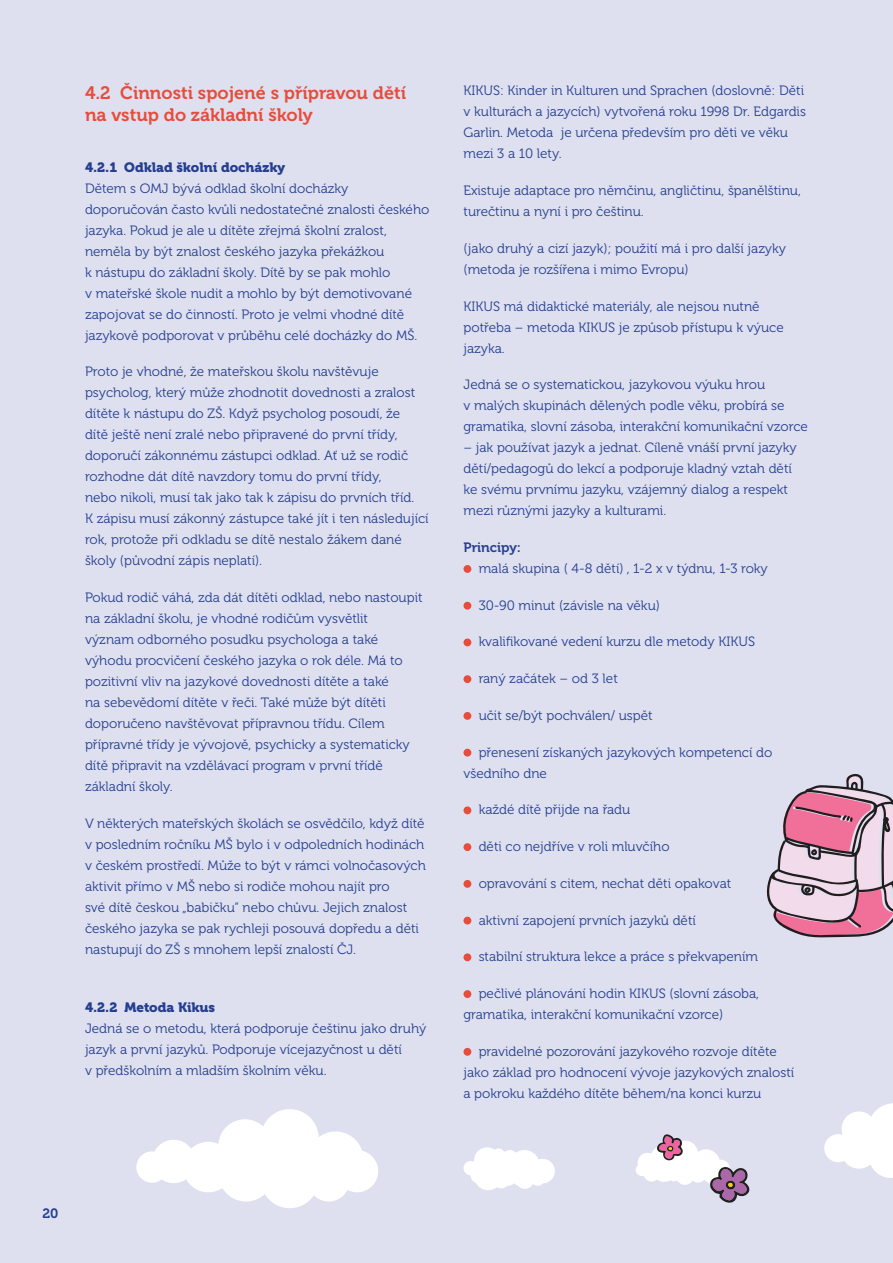
<style>
.page{position:relative;width:893px;height:1263px;background:#dee0f0}
.page>*{position:absolute;margin:0;border:0;box-sizing:border-box;transform-origin:0 0}
.t1{font:18px/22.5px "Museo 700";color:#e84c3b}
.t2{font:13.5px/21px "Museo 300";color:#253f8e}
.t3{font:13.5px "Museo 900";color:#253f8e}
.t4{font:13.5px "Museo 700";color:#253f8e}
</style>
<div class="page">
<div style="left:463px;top:565px;width:8px;height:8px;background:#e84c3b;border-radius:50%"></div>
<div style="left:463px;top:602px;width:8px;height:8px;background:#e84c3b;border-radius:50%"></div>
<div style="left:463px;top:638px;width:8px;height:8px;background:#e84c3b;border-radius:50%"></div>
<div style="left:463px;top:675px;width:8px;height:8px;background:#e84c3b;border-radius:50%"></div>
<div style="left:463px;top:712px;width:8px;height:8px;background:#e84c3b;border-radius:50%"></div>
<div style="left:463px;top:749px;width:8px;height:7px;background:#e84c3b;border-radius:50%"></div>
<div style="left:463px;top:806px;width:8px;height:8px;background:#e84c3b;border-radius:50%"></div>
<div style="left:463px;top:843px;width:8px;height:8px;background:#e84c3b;border-radius:50%"></div>
<div style="left:463px;top:880px;width:8px;height:8px;background:#e84c3b;border-radius:50%"></div>
<div style="left:463px;top:917px;width:8px;height:7px;background:#e84c3b;border-radius:50%"></div>
<div style="left:463px;top:953px;width:8px;height:8px;background:#e84c3b;border-radius:50%"></div>
<div style="left:463px;top:990px;width:8px;height:8px;background:#e84c3b;border-radius:50%"></div>
<div style="left:463px;top:1048px;width:8px;height:8px;background:#e84c3b;border-radius:50%"></div>
<svg style="left:824px;top:1103px;width:69px;height:75px"></svg>
<svg style="left:463px;top:1147px;width:92px;height:43px"></svg>
<svg style="left:766px;top:774px;width:127px;height:163px"></svg>
<svg style="left:136px;top:1109px;width:242px;height:99px"></svg>
<svg style="left:636px;top:1134px;width:114px;height:69px"></svg>
<h1 class="t1" style="left:85px;top:81px;width:323px">4.2 Činnosti spojené s přípravou dětí na vstup do základní školy</h1>
<p class="t3" style="left:85px;top:159px;width:202px">4.2.1 Odklad školní docházky</p>
<p class="t2" style="left:85px;top:178px;width:346px">Dětem s OMJ bývá odklad školní docházky doporučován často kvůli nedostatečné znalosti českého jazyka. Pokud je ale u dítěte zřejmá školní zralost, neměla by být znalost českého jazyka překážkou<br>k nástupu do základní školy. Dítě by se pak mohlo<br>v mateřské škole nudit a mohlo by být demotivované zapojovat se do činností. Proto je velmi vhodné dítě jazykově podporovat v průběhu celé docházky do MŠ.</p>
<p class="t2" style="left:85px;top:361px;width:345px">Proto je vhodné, že mateřskou školu navštěvuje psycholog, který může zhodnotit dovednosti a zralost dítěte k nástupu do ZŠ. Když psycholog posoudí, že<br>dítě ještě není zralé nebo připravené do první třídy, doporučí zákonnému zástupci odklad. Ať už se rodič rozhodne dát dítě navzdory tomu do první třídy,<br>nebo nikoli, musí tak jako tak k zápisu do prvních tříd.<br>K zápisu musí zákonný zástupce také jít i ten následující rok, protože při odkladu se dítě nestalo žákem dané školy (původní zápis neplatí).</p>
<p class="t2" style="left:85px;top:587px;width:339px">Pokud rodič váhá, zda dát dítěti odklad, nebo nastoupit na základní školu, je vhodné rodičům vysvětlit<br>význam odborného posudku psychologa a také výhodu procvičení českého jazyka o rok déle. Má to pozitivní vliv na jazykové dovednosti dítěte a také<br>na sebevědomí dítěte v řeči. Také může být dítěti doporučeno navštěvovat přípravnou třídu. Cílem přípravné třídy je vývojově, psychicky a systematicky dítě připravit na vzdělávací program v první třídě základní školy.</p>
<p class="t2" style="left:85px;top:813px;width:342px">V některých mateřských školách se osvědčilo, když dítě v posledním ročníku MŠ bylo i v odpoledních hodinách v českém prostředí. Může to být v rámci volnočasových aktivit přímo v MŠ nebo si rodiče mohou najít pro<br>své dítě českou „babičku“ nebo chůvu. Jejich znalost českého jazyka se pak rychleji posouvá dopředu a děti nastupují do ZŠ s mnohem lepší znalostí ČJ.</p>
<p class="t3" style="left:85px;top:999px;width:132px">4.2.2 Metoda Kikus</p>
<p class="t2" style="left:85px;top:1018px;width:343px">Jedná se o metodu, která podporuje češtinu jako druhý jazyk a první jazyků. Podporuje vícejazyčnost u dětí<br>v předškolním a mladším školním věku.</p>
<p class="t2" style="left:463px;top:81px;width:344px">KIKUS: Kinder in Kulturen und Sprachen (doslovně: Děti v kulturách a jazycích) vytvořená roku 1998 Dr. Edgardis Garlin. Metoda je určena především pro děti ve věku mezi 3 a 10 lety.</p>
<p class="t2" style="left:463px;top:180px;width:339px">Existuje adaptace pro němčinu, angličtinu, španělštinu, turečtinu a nyní i pro češtinu.</p>
<p class="t2" style="left:463px;top:238px;width:324px">(jako druhý a cizí jazyk); použití má i pro další jazyky (metoda je rozšířena i mimo Evropu)</p>
<p class="t2" style="left:463px;top:296px;width:322px">KIKUS má didaktické materiály, ale nejsou nutně potřeba – metoda KIKUS je způsob přístupu k výuce jazyka.</p>
<p class="t2" style="left:463px;top:374px;width:346px">Jedná se o systematickou, jazykovou výuku hrou<br>v malých skupinách dělených podle věku, probírá se gramatika, slovní zásoba, interakční komunikační vzorce</p>
<p class="t2" style="left:463px;top:438px;width:335px">– jak používat jazyk a jednat. Cíleně vnáší první jazyky dětí/pedagogů do lekcí a podporuje kladný vztah dětí ke svému prvnímu jazyku, vzájemný dialog a respekt mezi různými jazyky a kulturami.</p>
<p class="t4" style="left:463px;top:540px;width:59px">Principy:</p>
<p class="t2" style="left:479px;top:558px;width:291px">malá skupina ( 4-8 dětí) , 1-2 x v týdnu, 1-3 roky</p>
<p class="t2" style="left:479px;top:595px;width:183px">30-90 minut (závisle na věku)</p>
<p class="t2" style="left:479px;top:631px;width:278px">kvalifikované vedení kurzu dle metody KIKUS</p>
<p class="t2" style="left:479px;top:668px;width:141px">raný začátek – od 3 let</p>
<p class="t2" style="left:479px;top:705px;width:176px">učit se/být pochválen/ uspět</p>
<p class="t2" style="left:463px;top:742px;width:310px;text-indent:15px">přenesení získaných jazykových kompetencí do všedního dne</p>
<p class="t2" style="left:479px;top:799px;width:153px">každé dítě přijde na řadu</p>
<p class="t2" style="left:479px;top:836px;width:192px">děti co nejdříve v roli mluvčího</p>
<p class="t2" style="left:479px;top:873px;width:254px">opravování s citem, nechat děti opakovat</p>
<p class="t2" style="left:479px;top:910px;width:219px">aktivní zapojení prvních jazyků dětí</p>
<p class="t2" style="left:479px;top:946px;width:281px">stabilní struktura lekce a práce s překvapením</p>
<p class="t2" style="left:463px;top:983px;width:297px;text-indent:15px">pečlivé plánování hodin KIKUS (slovní zásoba, gramatika, interakční komunikační vzorce)</p>
<p class="t2" style="left:463px;top:1041px;width:332px;text-indent:15px">pravidelné pozorování jazykového rozvoje dítěte jako základ pro hodnocení vývoje jazykových znalostí a pokroku každého dítěte během/na konci kurzu</p>
<p class="t4" style="left:43px;top:1206px;width:18px">20</p>
</div>
